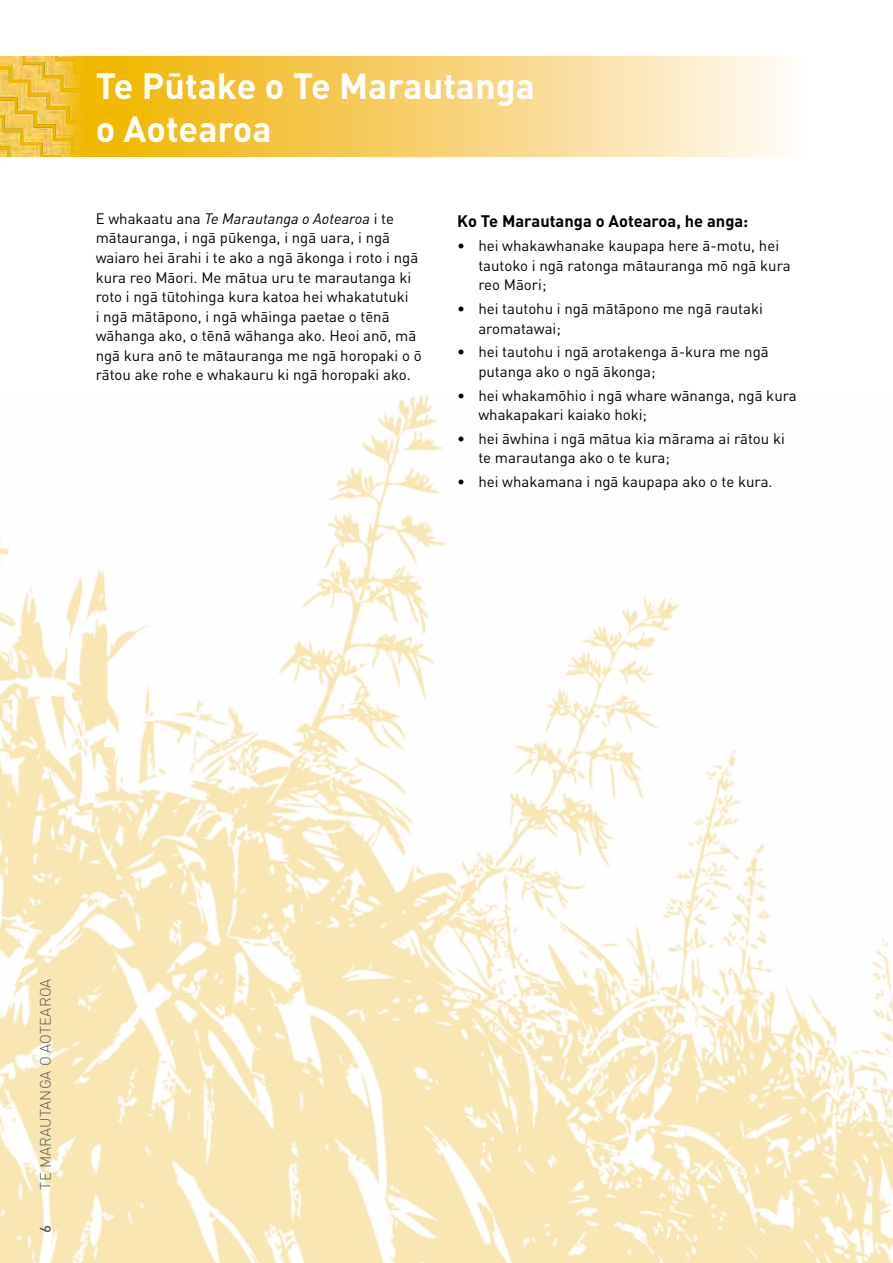
<style>
.page{position:relative;width:893px;height:1263px;background:#fff}
.page>*{position:absolute;margin:0;border:0;box-sizing:border-box;transform-origin:0 0}
.t1{font:700 36px/43.2px "DIN Pro";color:#fff}
.t2{font:700 16.5px "DIN Pro";color:#000}
.t3{font:15px/19.5px "DIN Pro";color:#000}
.t4{font:300 15px "DIN Pro";letter-spacing:.01em;color:#58585a}
.t5{font:500 15px "DIN Pro";color:#58585a}
.s1{font-style:italic}
</style>
<div class="page">
<img style="left:0;top:394px;width:893px;height:869px">
<svg style="left:125px;top:57px;width:661px;height:99px;background:#f7d57b"></svg>
<img style="left:0;top:57px;width:125px;height:99px">
<h1 class="t1" style="left:96px;top:63px;width:441px">Te Pūtake o Te Marautanga o Aotearoa</h1>
<p class="t3" style="left:96px;top:208px;width:327px">E whakaatu ana <span class="s1">Te Marautanga o Aotearoa</span> i te mātauranga, i ngā pūkenga, i ngā uara, i ngā waiaro hei ārahi i te ako a ngā ākonga i roto i ngā kura reo Māori. Me mātua uru te marautanga ki roto i ngā tūtohinga kura katoa hei whakatutuki<br>i ngā mātāpono, i ngā whāinga paetae o tēnā wāhanga ako, o tēnā wāhanga ako. Heoi anō, mā ngā kura anō te mātauranga me ngā horopaki o ō rātou ake rohe e whakauru ki ngā horopaki ako.</p>
<p class="t2" style="left:457px;top:210px;width:293px">Ko Te Marautanga o Aotearoa, he anga:</p>
<p class="t3" style="left:478px;top:235px;width:314px;text-indent:-21px">• hei whakawhanake kaupapa here ā-motu, hei tautoko i ngā ratonga mātauranga mō ngā kura reo Māori;</p>
<p class="t3" style="left:478px;top:298px;width:286px;text-indent:-21px">• hei tautohu i ngā mātāpono me ngā rautaki aromatawai;</p>
<p class="t3" style="left:478px;top:341px;width:292px;text-indent:-21px">• hei tautohu i ngā arotakenga ā-kura me ngā putanga ako o ngā ākonga;</p>
<p class="t3" style="left:478px;top:385px;width:320px;text-indent:-21px">• hei whakamōhio i ngā whare wānanga, ngā kura whakapakari kaiako hoki;</p>
<p class="t3" style="left:478px;top:428px;width:308px;text-indent:-21px">• hei āwhina i ngā mātua kia mārama ai rātou ki te marautanga ako o te kura;</p>
<p class="t3" style="left:457px;top:471px;width:317px">• hei whakamana i ngā kaupapa ako o te kura.</p>
<p class="t4" style="left:35px;top:1190px;width:213px;rotate:-90deg">TE MARAUTANGA O AOTEAROA</p>
<p class="t5" style="left:35px;top:1233px;width:9px;rotate:-90deg">6</p>
</div>
